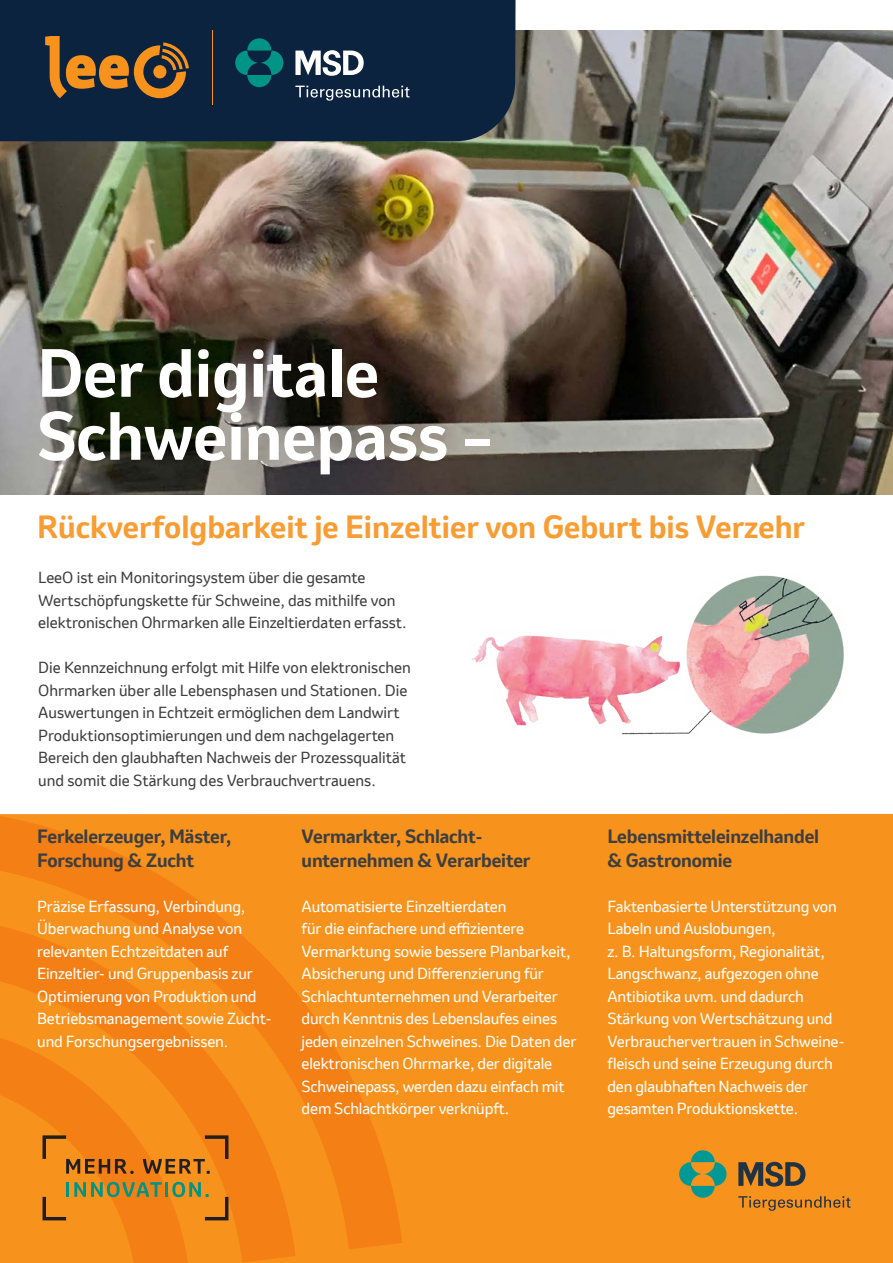
<style>
.page{position:relative;width:893px;height:1263px;background:#fff}
.page>*{position:absolute;margin:0;border:0;box-sizing:border-box;transform-origin:0 0}
.t1{font:700 63px/63px "Invention";color:#fff}
.t2{font:700 30px "Invention";color:#f89d33}
.t3{font:700 18px/24px "Invention";letter-spacing:-.01em;color:#3e3e3f}
.t4{font:15px/22.5px "Invention";letter-spacing:-.01em;color:#fff}
.t5{font:15px/22.5px "Invention";color:#3e3e3f}
</style>
<div class="page">
<div style="left:228px;top:814px;width:665px;height:449px;background:#f7931d"></div>
<img style="left:0;top:30px;width:893px;height:465px">
<div style="left:0;top:0;width:516px;height:141px;background:#0c2340"></div>
<svg style="left:0;top:814px;width:402px;height:435px;background:#f68d1a"></svg>
<svg style="left:0;top:918px;width:296px;height:344px;background:#f58918"></svg>
<img style="left:471px;top:575px;width:373px;height:160px">
<svg style="left:235px;top:38px;width:48px;height:49px;background:#06555e"></svg>
<svg style="left:295px;top:50px;width:69px;height:26px"></svg>
<svg style="left:295px;top:86px;width:114px;height:15px;background:#43546b"></svg>
<svg style="left:45px;top:36px;width:144px;height:62px;background:#694f32"></svg>
<hr style="left:213px;top:30px;width:1px;height:75px;background:#f7931d">
<svg style="left:679px;top:1150px;width:48px;height:48px;background:#8b9550"></svg>
<svg style="left:738px;top:1162px;width:67px;height:25px;background:#7e5c31"></svg>
<svg style="left:738px;top:1196px;width:112px;height:15px;background:#c67d25"></svg>
<svg style="left:0;top:1025px;width:228px;height:238px;background:#ec881b"></svg>
<h1 class="t1" style="left:37px;top:342px;width:457px">Der digitale<br>Schweinepass –</h1>
<h2 class="t2" style="left:37px;top:505px;width:769px">Rückverfolgbarkeit je Einzeltier von Geburt bis Verzehr</h2>
<p class="t5" style="left:38px;top:566px;width:370px">LeeO ist ein Monitoringsystem über die gesamte<br>Wertschöpfungskette für Schweine, das mithilfe von elektronischen Ohrmarken alle Einzeltierdaten erfasst.</p>
<p class="t5" style="left:38px;top:656px;width:374px">Die Kennzeichnung erfolgt mit Hilfe von elektronischen Ohrmarken über alle Lebensphasen und Stationen. Die Auswertungen in Echtzeit ermöglichen dem Landwirt Produktionsoptimierungen und dem nachgelagerten Bereich den glaubhaften Nachweis der Prozessqualität und somit die Stärkung des Verbrauchvertrauens.</p>
<p class="t3" style="left:37px;top:824px;width:196px">Ferkelerzeuger, Mäster,<br>Forschung &amp; Zucht</p>
<p class="t4" style="left:37px;top:895px;width:236px">Präzise Erfassung, Verbindung,<br>Überwachung und Analyse von relevanten Echtzeitdaten auf<br>Einzeltier- und Gruppenbasis zur<br>Optimierung von Produktion und<br>Betriebsmanagement sowie Zucht&shy;und Forschungsergebnissen.</p>
<p class="t3" style="left:302px;top:824px;width:230px">Vermarkter, Schlacht&shy;unternehmen &amp; Verarbeiter</p>
<p class="t4" style="left:302px;top:895px;width:276px">Automatisierte Einzeltierdaten<br>für die einfachere und effizientere Vermarktung sowie bessere Planbarkeit, Absicherung und Differenzierung für Schlachtunternehmen und Verarbeiter durch Kenntnis des Lebenslaufes eines jeden einzelnen Schweines. Die Daten der elektronischen Ohrmarke, der digitale Schweinepass, werden dazu einfach mit dem Schlachtkörper verknüpft.</p>
<p class="t3" style="left:607px;top:824px;width:213px">Lebensmitteleinzelhandel &amp; Gastronomie</p>
<p class="t4" style="left:607px;top:895px;width:239px">Faktenbasierte Unterstützung von<br>Labeln und Auslobungen,<br>z. B. Haltungsform, Regionalität,<br>Langschwanz, aufgezogen ohne<br>Antibiotika uvm. und dadurch<br>Stärkung von Wertschätzung und<br>Verbrauchervertrauen in Schweine&shy;fleisch und seine Erzeugung durch den glaubhaften Nachweis der gesamten Produktionskette.</p>
</div>
